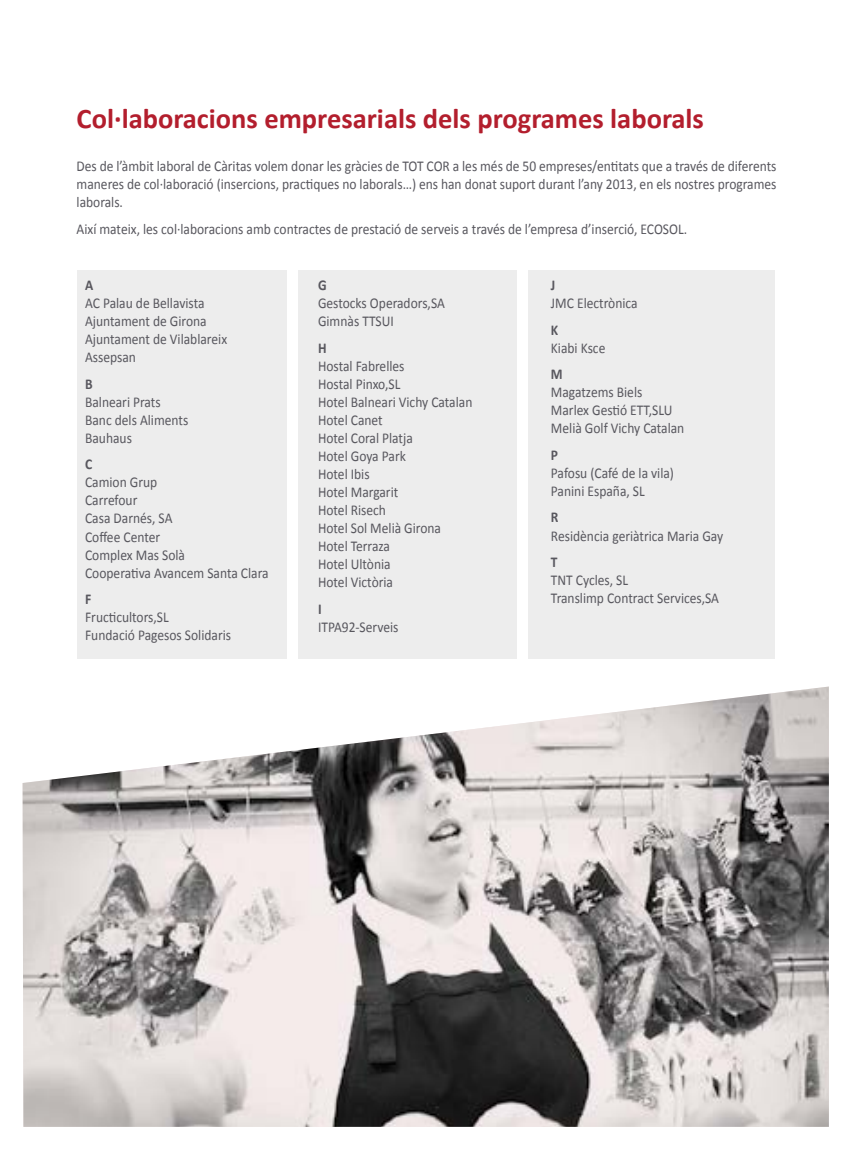
<style>
.page{position:relative;width:851px;height:1149px;background:#fff}
.page>*{position:absolute;margin:0;border:0;box-sizing:border-box;transform-origin:0 0}
.t1{font:700 28.5px "Calibri";color:#b31e2d}
.t2{font:15px/18px "Calibri";color:#58575e;scale:.9 1}
.t3{font:700 15px "Calibri";color:#58575e;scale:.9 1}
</style>
<div class="page">
<img style="left:23px;top:686px;width:805px;height:440px">
<div style="left:77px;top:270px;width:697px;height:389px;background:#ededed"></div>
<div style="left:287px;top:256px;width:10px;height:408px;background:#fff"></div>
<div style="left:517px;top:256px;width:11px;height:408px;background:#fff"></div>
<h1 class="t1" style="left:77px;top:100px;width:629px">Col·laboracions empresarials dels programes laborals</h1>
<p class="t2" style="left:77px;top:157px;width:779px;text-align:justify">Des de l’àmbit laboral de Càritas volem donar les gràcies de TOT COR a les més de 50 empreses/entitats que a través de diferents maneres de col·laboració (insercions, practiques no laborals…) ens han donat suport durant l’any 2013, en els nostres programes laborals.</p>
<p class="t2" style="left:77px;top:220px;width:679px">Així mateix, les col·laboracions amb contractes de prestació de serveis a través de l’empresa d’inserció, ECOSOL.</p>
<p class="t3" style="left:85px;top:275px;width:11px">A</p>
<p class="t2" style="left:85px;top:294px;width:159px">AC Palau de Bellavista<br>Ajuntament de Girona<br>Ajuntament de Vilablareix<br>Assepsan</p>
<p class="t3" style="left:85px;top:374px;width:10px">B</p>
<p class="t2" style="left:85px;top:393px;width:116px">Balneari Prats<br>Banc dels Aliments<br>Bauhaus</p>
<p class="t3" style="left:85px;top:454px;width:9px">C</p>
<p class="t2" style="left:85px;top:473px;width:205px">Camion Grup<br>Carrefour<br>Casa Darnés, SA<br>Coffee Center<br>Complex Mas Solà<br>Cooperativa Avancem Santa Clara</p>
<p class="t3" style="left:85px;top:589px;width:8px">F</p>
<p class="t2" style="left:85px;top:608px;width:164px">Fructicultors,SL<br>Fundació Pagesos Solidaris</p>
<p class="t3" style="left:318px;top:275px;width:11px">G</p>
<p class="t2" style="left:318px;top:294px;width:142px">Gestocks Operadors,SA<br>Gimnàs TTSUI</p>
<p class="t3" style="left:318px;top:338px;width:11px">H</p>
<p class="t2" style="left:318px;top:357px;width:173px">Hostal Fabrelles<br>Hostal Pinxo,SL<br>Hotel Balneari Vichy Catalan<br>Hotel Canet<br>Hotel Coral Platja<br>Hotel Goya Park<br>Hotel Ibis<br>Hotel Margarit<br>Hotel Risech<br>Hotel Sol Melià Girona<br>Hotel Terraza<br>Hotel Ultònia<br>Hotel Victòria</p>
<p class="t3" style="left:318px;top:598px;width:6px">I</p>
<p class="t2" style="left:318px;top:617px;width:91px">ITPA92-Serveis</p>
<p class="t3" style="left:551px;top:275px;width:6px">J</p>
<p class="t2" style="left:551px;top:294px;width:98px">JMC Electrònica</p>
<p class="t3" style="left:551px;top:320px;width:10px">K</p>
<p class="t2" style="left:551px;top:339px;width:62px">Kiabi Ksce</p>
<p class="t3" style="left:551px;top:364px;width:15px">M</p>
<p class="t2" style="left:551px;top:383px;width:150px">Magatzems Biels<br>Marlex Gestió ETT,SLU<br>Melià Golf Vichy Catalan</p>
<p class="t3" style="left:551px;top:445px;width:9px">P</p>
<p class="t2" style="left:551px;top:464px;width:138px">Pafosu (Café de la vila)<br>Panini España, SL</p>
<p class="t3" style="left:551px;top:507px;width:10px">R</p>
<p class="t2" style="left:551px;top:526px;width:193px">Residència geriàtrica Maria Gay</p>
<p class="t3" style="left:551px;top:552px;width:9px">T</p>
<p class="t2" style="left:551px;top:571px;width:188px">TNT Cycles, SL<br>Translimp Contract Services,SA</p>
</div>
